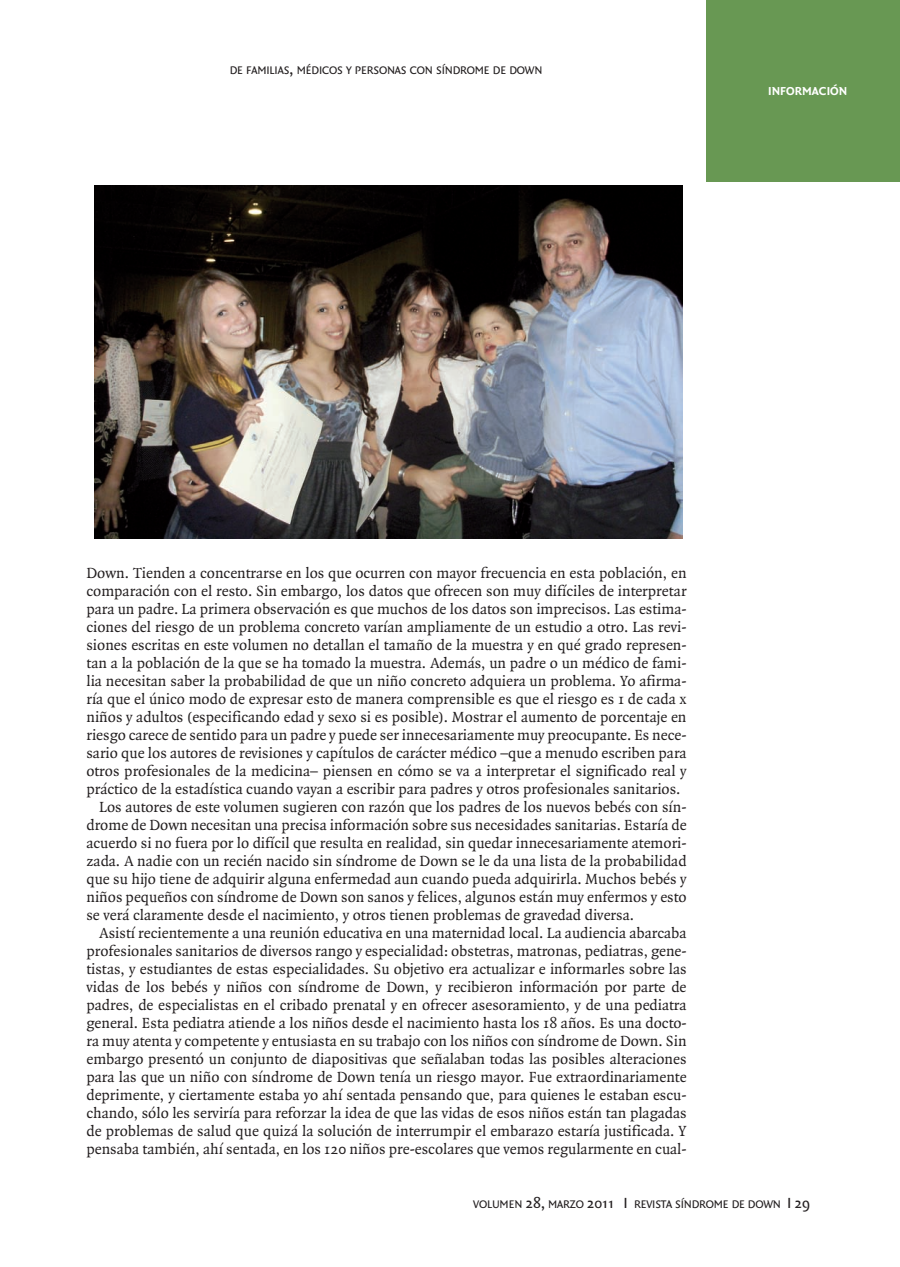
<style>
.page{position:relative;width:900px;height:1267px;background:#fff}
.page>*{position:absolute;margin:0;border:0;box-sizing:border-box;transform-origin:0 0}
.t1{font:15.75px "Quadraat";color:#231f20}
.t2{font:700 12.3px "Quadraat Sans";color:#fff}
.t3{font:11.85px "Quadraat Sans";letter-spacing:-.015em;color:#231f20}
.s1{font-size:15.75px}
</style>
<div class="page">
<div style="left:705px;top:0;width:194px;height:182px;background:#689853"></div>
<img style="left:94px;top:186px;width:588px;height:353px">
<p class="t3" style="left:230px;top:65px;width:314px">DE FAMILIAS<span class="s1">,</span> MÉDICOS Y PERSONAS CON SÍNDROME DE DOWN</p>
<p class="t2" style="left:768px;top:86px;width:80px">INFORMACIÓN</p>
<p class="t1" style="left:86px;top:567px;width:601px">Down. Tienden a concentrarse en los que ocurren con mayor frecuencia en esta población, en</p>
<p class="t1" style="left:86px;top:585px;width:601px">comparación con el resto. Sin embargo, los datos que ofrecen son muy difíciles de interpretar</p>
<p class="t1" style="left:86px;top:603px;width:601px">para un padre. La primera observación es que muchos de los datos son imprecisos. Las estima-</p>
<p class="t1" style="left:86px;top:621px;width:601px">ciones del riesgo de un problema concreto varían ampliamente de un estudio a otro. Las revi-</p>
<p class="t1" style="left:86px;top:639px;width:601px">siones escritas en este volumen no detallan el tamaño de la muestra y en qué grado represen-</p>
<p class="t1" style="left:86px;top:657px;width:601px">tan a la población de la que se ha tomado la muestra. Además, un padre o un médico de fami-</p>
<p class="t1" style="left:86px;top:675px;width:601px">lia necesitan saber la probabilidad de que un niño concreto adquiera un problema. Yo afirma-</p>
<p class="t1" style="left:86px;top:693px;width:601px">ría que el único modo de expresar esto de manera comprensible es que el riesgo es 1 de cada x</p>
<p class="t1" style="left:86px;top:711px;width:601px">niños y adultos (especificando edad y sexo si es posible). Mostrar el aumento de porcentaje en</p>
<p class="t1" style="left:86px;top:729px;width:601px">riesgo carece de sentido para un padre y puede ser innecesariamente muy preocupante. Es nece-</p>
<p class="t1" style="left:86px;top:747px;width:601px">sario que los autores de revisiones y capítulos de carácter médico –que a menudo escriben para</p>
<p class="t1" style="left:86px;top:765px;width:601px">otros profesionales de la medicina– piensen en cómo se va a interpretar el significado real y</p>
<p class="t1" style="left:86px;top:783px;width:595px">práctico de la estadística cuando vayan a escribir para padres y otros profesionales sanitarios.</p>
<p class="t1" style="left:99px;top:801px;width:588px">Los autores de este volumen sugieren con razón que los padres de los nuevos bebés con sín-</p>
<p class="t1" style="left:86px;top:819px;width:601px">drome de Down necesitan una precisa información sobre sus necesidades sanitarias. Estaría de</p>
<p class="t1" style="left:86px;top:837px;width:601px">acuerdo si no fuera por lo difícil que resulta en realidad, sin quedar innecesariamente atemori-</p>
<p class="t1" style="left:86px;top:855px;width:601px">zada. A nadie con un recién nacido sin síndrome de Down se le da una lista de la probabilidad</p>
<p class="t1" style="left:86px;top:873px;width:601px">que su hijo tiene de adquirir alguna enfermedad aun cuando pueda adquirirla. Muchos bebés y</p>
<p class="t1" style="left:86px;top:891px;width:601px">niños pequeños con síndrome de Down son sanos y felices, algunos están muy enfermos y esto</p>
<p class="t1" style="left:86px;top:909px;width:549px">se verá claramente desde el nacimiento, y otros tienen problemas de gravedad diversa.</p>
<p class="t1" style="left:99px;top:927px;width:588px">Asistí recientemente a una reunión educativa en una maternidad local. La audiencia abarcaba</p>
<p class="t1" style="left:86px;top:945px;width:601px">profesionales sanitarios de diversos rango y especialidad: obstetras, matronas, pediatras, gene-</p>
<p class="t1" style="left:86px;top:963px;width:601px">tistas, y estudiantes de estas especialidades. Su objetivo era actualizar e informarles sobre las</p>
<p class="t1" style="left:86px;top:981px;width:601px">vidas de los bebés y niños con síndrome de Down, y recibieron información por parte de</p>
<p class="t1" style="left:86px;top:999px;width:601px">padres, de especialistas en el cribado prenatal y en ofrecer asesoramiento, y de una pediatra</p>
<p class="t1" style="left:86px;top:1017px;width:601px">general. Esta pediatra atiende a los niños desde el nacimiento hasta los 18 años. Es una docto-</p>
<p class="t1" style="left:86px;top:1035px;width:601px">ra muy atenta y competente y entusiasta en su trabajo con los niños con síndrome de Down. Sin</p>
<p class="t1" style="left:86px;top:1053px;width:601px">embargo presentó un conjunto de diapositivas que señalaban todas las posibles alteraciones</p>
<p class="t1" style="left:86px;top:1071px;width:601px">para las que un niño con síndrome de Down tenía un riesgo mayor. Fue extraordinariamente</p>
<p class="t1" style="left:86px;top:1089px;width:601px">deprimente, y ciertamente estaba yo ahí sentada pensando que, para quienes le estaban escu-</p>
<p class="t1" style="left:86px;top:1107px;width:601px">chando, sólo les serviría para reforzar la idea de que las vidas de esos niños están tan plagadas</p>
<p class="t1" style="left:86px;top:1125px;width:601px">de problemas de salud que quizá la solución de interrumpir el embarazo estaría justificada. Y</p>
<p class="t1" style="left:86px;top:1143px;width:601px">pensaba también, ahí sentada, en los 120 niños pre-escolares que vemos regularmente en cual-</p>
<p class="t3" style="left:473px;top:1199px;width:338px">VOLUMEN <span class="s1">28,</span> MARZO <span class="s1">2011 I</span> REVISTA SÍNDROME DE DOWN <span class="s1">I 29</span></p>
</div>
